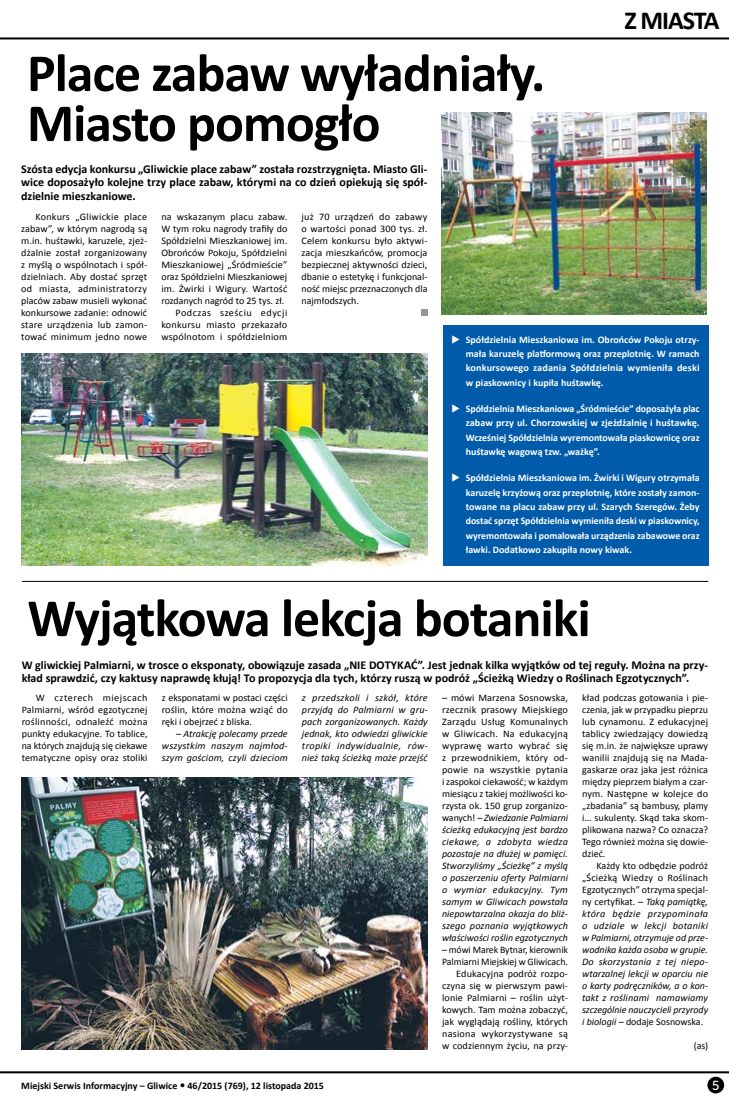
<style>
.page{position:relative;width:729px;height:1098px;background:#fff}
.page>*{position:absolute;margin:0;border:0;box-sizing:border-box;transform-origin:0 0}
.t1{font:700 54px/50px "Calibri";letter-spacing:-.02em;color:#000}
.t2{font:700 26px "Calibri";letter-spacing:-.04em;color:#000}
.t3{font:13px "Museo Sans 500";color:#fff}
.t4{font:700 12px/13.5px "Calibri";color:#000}
.t5{font:10px/12px "Calibri";letter-spacing:.005em;color:#000;text-align:justify}
.t6{font:italic 10px/12px "Calibri";letter-spacing:.01em;color:#000;text-align:justify}
.t7{font:700 10px/14.3px "Calibri";color:#fff;text-align:justify}
.t8{font:700 10px "Calibri";color:#000}
.s1{font-style:normal}
</style>
<div class="page">
<hr style="left:0;top:37px;width:729px;height:2px;background:#000">
<hr style="left:0;top:1070px;width:729px;height:2px;background:#000">
<div style="left:707px;top:1076px;width:17px;height:16px;background:#000;border-radius:50%"></div>
<img style="left:21px;top:777px;width:407px;height:272px">
<hr style="left:22px;top:580px;width:686px;height:1px;background:#000">
<img style="left:441px;top:113px;width:265px;height:201px">
<img style="left:21px;top:353px;width:406px;height:212px">
<div style="left:443px;top:325px;width:265px;height:240px;background:#005baa"></div>
<div style="left:421px;top:309px;width:7px;height:7px;background:#939598"></div>
<h1 class="t1" style="left:27px;top:48px;width:520px">Place zabaw wyładniały.<br>Miasto pomogło</h1>
<h2 class="t2" style="left:624px;top:4px;width:97px">Z MIASTA</h2>
<p class="t4" style="left:21px;top:162px;width:407px;text-align:justify">Szósta edycja konkursu „Gliwickie place zabaw” została rozstrzygnięta. Miasto Gli&shy;wice doposażyło kolejne trzy place zabaw, którymi na co dzień opiekują się spół&shy;dzielnie mieszkaniowe.</p>
<p class="t5" style="left:21px;top:211px;width:127px;text-indent:14px">Konkurs „Gliwickie place zabaw”, w którym nagrodą są m.in. huśtawki, karuzele, zjeż&shy;dżalnie został zorganizowany z myślą o wspólnotach i spół&shy;dzielniach. Aby dostać sprzęt od miasta, administratorzy placów zabaw musieli wykonać konkursowe zadanie: odnowić stare urządzenia lub zamon&shy;tować minimum jedno nowe</p>
<p class="t5" style="left:161px;top:211px;width:127px;text-align:right">na wskazanym placu zabaw.<br>W tym roku nagrody trafiły do<br>Spółdzielni Mieszkaniowej im.<br>Obrońców Pokoju, Spółdzielni<br>Mieszkaniowej „Śródmieście” oraz Spółdzielni Mieszkaniowej im. Żwirki i Wigury. Wartość rozdanych nagród to 25 tys. zł.<br>Podczas sześciu edycji konkursu miasto przekazało wspólnotom i spółdzielniom</p>
<p class="t5" style="left:301px;top:211px;width:127px">już 70 urządzeń do zabawy o wartości ponad 300 tys. zł.<br>Celem konkursu było aktywi&shy;zacja mieszkańców, promocja bezpiecznej aktywności dzieci, dbanie o estetykę i funkcjonal&shy;ność miejsc przeznaczonych dla najmłodszych.</p>
<p class="t7" style="left:465px;top:332px;width:235px">Spółdzielnia Mieszkaniowa im. Obrońców Pokoju otrzy&shy;mała karuzelę platformową oraz przeplotnię. W ramach konkursowego zadania Spółdzielnia wymieniła deski w piaskownicy i kupiła huśtawkę.</p>
<p class="t7" style="left:465px;top:401px;width:235px">Spółdzielnia Mieszkaniowa „Śródmieście” doposażyła plac zabaw przy ul. Chorzowskiej w zjeżdżalnię i huśtawkę.<br>Wcześniej Spółdzielnia wyremontowała piaskownicę oraz huśtawkę wagową tzw. „ważkę”.</p>
<p class="t7" style="left:465px;top:470px;width:235px">Spółdzielnia Mieszkaniowa im. Żwirki i Wigury otrzymała karuzelę krzyżową oraz przeplotnię, które zostały zamon&shy;towane na placu zabaw przy ul. Szarych Szeregów. Żeby dostać sprzęt Spółdzielnia wymieniła deski w piaskownicy, wyremontowała i pomalowała urządzenia zabawowe oraz ławki. Dodatkowo zakupiła nowy kiwak.</p>
<h1 class="t1" style="left:27px;top:593px;width:564px">Wyjątkowa lekcja botaniki</h1>
<p class="t4" style="left:22px;top:657px;width:687px">W gliwickiej Palmiarni, w trosce o eksponaty, obowiązuje zasada „NIE DOTYKAĆ”. Jest jednak kilka wyjątków od tej reguły. Można na przy&shy;kład sprawdzić, czy kaktusy naprawdę kłują! To propozycja dla tych, którzy ruszą w podróż „Ścieżką Wiedzy o Roślinach Egzotycznych”.</p>
<p class="t5" style="left:22px;top:691px;width:127px;text-indent:14px">W czterech miejscach Palmiarni, wśród egzotycznej roślinności, odnaleźć można punkty edukacyjne. To tablice, na których znajdują się ciekawe tematyczne opisy oraz stoliki</p>
<p class="t5" style="left:162px;top:691px;width:127px">z eksponatami w postaci części roślin, które można wziąć do ręki i obejrzeć z bliska.</p>
<p class="t6" style="left:302px;top:690px;width:127px">z przedszkoli i szkół, które przyjdą do Palmiarni w gru&shy;pach zorganizowanych. Każdy jednak, kto odwiedzi gliwickie tropiki indywidualnie, rów&shy;nież taką ścieżką może przejść</p>
<p class="t6" style="left:442px;top:690px;width:127px"><span class="s1">– mówi Marzena Sosnowska, rzecznik prasowy Miejskiego Zarządu Usług Komunalnych w Gliwicach. Na edukacyjną wyprawę warto wybrać się z przewodnikiem, który od&shy;powie na wszystkie pytania i zaspokoi ciekawość; w każdym miesiącu z takiej możliwości ko&shy;rzysta ok. 150 grup zorganizo&shy;wanych!</span> – Zwiedzanie Palmiarni ścieżką edukacyjną jest bardzo ciekawe, a zdobyta wiedza pozostaje na dłużej w pamięci.<br>Stworzyliśmy „Ścieżkę” z myślą o poszerzeniu oferty Palmiarni o wymiar edukacyjny. Tym samym w Gliwicach powstała niepowtarzalna okazja do bliż&shy;szego poznania wyjątkowych właściwości roślin egzotycznych</p>
<p class="t5" style="left:442px;top:943px;width:127px;text-align:right">– mówi Marek Bytnar, kierownik<br>Palmiarni Miejskiej w Gliwicach.<br>Edukacyjna podróż rozpo&shy;czyna się w pierwszym pawi&shy;lonie Palmiarni – roślin użyt&shy;kowych. Tam można zobaczyć, jak wyglądają rośliny, których nasiona wykorzystywane są w codziennym życiu, na przy-</p>
<p class="t5" style="left:582px;top:691px;width:127px">kład podczas gotowania i pie&shy;czenia, jak w przypadku pieprzu lub cynamonu. Z edukacyjnej tablicy zwiedzający dowiedzą się m.in. że największe uprawy wanilii znajdują się na Mada&shy;gaskarze oraz jaka jest różnica między pieprzem białym a czar&shy;nym. Następne w kolejce do „zbadania” są bambusy, plamy i… sukulenty. Skąd taka skom&shy;plikowana nazwa? Co oznacza?<br>Tego również można się dowie&shy;dzieć.</p>
<p class="t6" style="left:582px;top:858px;width:127px;text-indent:14px"><span class="s1">Każdy kto odbędzie podróż „Ścieżką Wiedzy o Roślinach Egzotycznych” otrzyma specjal&shy;ny certyfikat.</span> – Taką pamiątkę, która będzie przypominała o udziale w lekcji botaniki w Palmiarni, otrzymuje od prze&shy;wodnika każda osoba w grupie.<br>Do skorzystania z tej niepo&shy;wtarzalnej lekcji w oparciu nie o karty podręczników, a o kon&shy;takt z roślinami namawiamy szczególnie nauczycieli przyrody i biologii <span class="s1">– dodaje Sosnowska.</span></p>
<p class="t5" style="left:694px;top:1039px;width:16px">(as)</p>
<p class="t6" style="left:162px;top:726px;width:127px;text-indent:14px">– Atrakcję polecamy przede wszystkim naszym najmłod&shy;szym gościom, czyli dzieciom</p>
<p class="t8" style="left:21px;top:1078px;width:304px">Miejski Serwis Informacyjny – Gliwice 46/2015 (769), 12 listopada 2015</p>
<h3 class="t3" style="left:712px;top:1077px;width:9px">5</h3>
</div>
